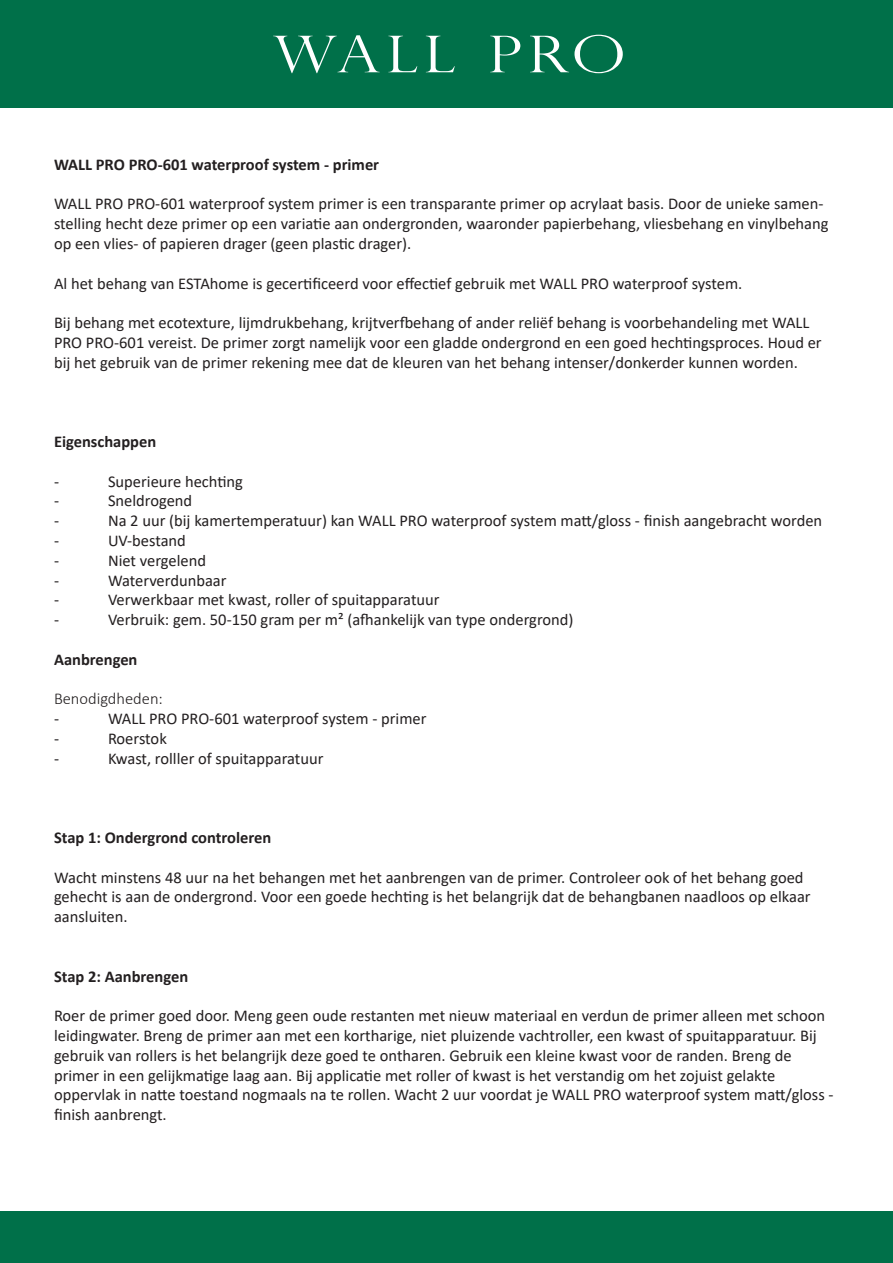
<style>
.page{position:relative;width:893px;height:1263px;background:#fff}
.page>*{position:absolute;margin:0;border:0;box-sizing:border-box;transform-origin:0 0}
.t1{font:300 50.7px "Perpetua Titling";letter-spacing:.09em;color:#fff;scale:1.25 1}
.t2{font:16.5px/19.8px "Calibri";color:#231f20}
.t3{font:700 16.5px "Calibri";color:#231f20}
.t4{font:300 16.5px "Calibri";color:#231f20}
</style>
<div class="page">
<div style="left:0;top:0;width:893px;height:107px;background:#007049"></div>
<div style="left:0;top:1212px;width:893px;height:51px;background:#007049"></div>
<p class="t1" style="left:273px;top:24px;width:284px">WALL PRO</p>
<p class="t3" style="left:54px;top:153px;width:327px">WALL PRO PRO-601 waterproof system - primer</p>
<p class="t2" style="left:54px;top:194px;width:776px">WALL PRO PRO-601 waterproof system primer is een transparante primer op acrylaat basis. Door de unieke samen&shy;stelling hecht deze primer op een variatie aan ondergronden, waaronder papierbehang, vliesbehang en vinylbehang op een vlies- of papieren drager (geen plastic drager).</p>
<p class="t2" style="left:54px;top:273px;width:690px">Al het behang van ESTAhome is gecertificeerd voor effectief gebruik met WALL PRO waterproof system.</p>
<p class="t2" style="left:54px;top:312px;width:769px">Bij behang met ecotexture, lijmdrukbehang, krijtverfbehang of ander reliëf behang is voorbehandeling met WALL<br>PRO PRO-601 vereist. De primer zorgt namelijk voor een gladde ondergrond en een goed hechtingsproces. Houd er bij het gebruik van de primer rekening mee dat de kleuren van het behang intenser/donkerder kunnen worden.</p>
<p class="t3" style="left:54px;top:430px;width:104px">Eigenschappen</p>
<p class="t2" style="left:54px;top:471px;width:7px">-</p>
<p class="t2" style="left:108px;top:471px;width:137px">Superieure hechting</p>
<p class="t2" style="left:54px;top:491px;width:7px">-</p>
<p class="t2" style="left:108px;top:491px;width:86px">Sneldrogend</p>
<p class="t2" style="left:54px;top:510px;width:7px">-</p>
<p class="t2" style="left:108px;top:510px;width:716px">Na 2 uur (bij kamertemperatuur) kan WALL PRO waterproof system matt/gloss - finish aangebracht worden</p>
<p class="t2" style="left:54px;top:530px;width:7px">-</p>
<p class="t2" style="left:108px;top:530px;width:79px">UV-bestand</p>
<p class="t2" style="left:54px;top:550px;width:7px">-</p>
<p class="t2" style="left:108px;top:550px;width:100px">Niet vergelend</p>
<p class="t2" style="left:54px;top:570px;width:7px">-</p>
<p class="t2" style="left:108px;top:570px;width:120px">Waterverdunbaar</p>
<p class="t2" style="left:54px;top:590px;width:7px">-</p>
<p class="t2" style="left:108px;top:590px;width:333px">Verwerkbaar met kwast, roller of spuitapparatuur</p>
<p class="t2" style="left:54px;top:609px;width:7px">-</p>
<p class="t2" style="left:108px;top:609px;width:467px">Verbruik: gem. 50-150 gram per m² (afhankelijk van type ondergrond)</p>
<p class="t3" style="left:54px;top:648px;width:85px">Aanbrengen</p>
<p class="t4" style="left:54px;top:689px;width:110px">Benodigdheden:</p>
<p class="t2" style="left:54px;top:708px;width:7px">-</p>
<p class="t2" style="left:108px;top:708px;width:320px">WALL PRO PRO-601 waterproof system - primer</p>
<p class="t2" style="left:54px;top:728px;width:7px">-</p>
<p class="t2" style="left:108px;top:728px;width:60px">Roerstok</p>
<p class="t2" style="left:54px;top:748px;width:7px">-</p>
<p class="t2" style="left:108px;top:748px;width:217px">Kwast, rolller of spuitapparatuur</p>
<p class="t3" style="left:54px;top:826px;width:219px">Stap 1: Ondergrond controleren</p>
<p class="t2" style="left:54px;top:867px;width:758px">Wacht minstens 48 uur na het behangen met het aanbrengen van de primer. Controleer ook of het behang goed gehecht is aan de ondergrond. Voor een goede hechting is het belangrijk dat de behangbanen naadloos op elkaar aansluiten.</p>
<p class="t3" style="left:54px;top:964px;width:136px">Stap 2: Aanbrengen</p>
<p class="t2" style="left:54px;top:1005px;width:773px">Roer de primer goed door. Meng geen oude restanten met nieuw materiaal en verdun de primer alleen met schoon leidingwater. Breng de primer aan met een kortharige, niet pluizende vachtroller, een kwast of spuitapparatuur. Bij gebruik van rollers is het belangrijk deze goed te ontharen. Gebruik een kleine kwast voor de randen. Breng de</p>
<p class="t2" style="left:54px;top:1065px;width:723px">primer in een gelijkmatige laag aan. Bij applicatie met roller of kwast is het verstandig om het zojuist gelakte</p>
<p class="t2" style="left:54px;top:1085px;width:781px">oppervlak in natte toestand nogmaals na te rollen. Wacht 2 uur voordat je WALL PRO waterproof system matt/gloss - finish aanbrengt.</p>
</div>
